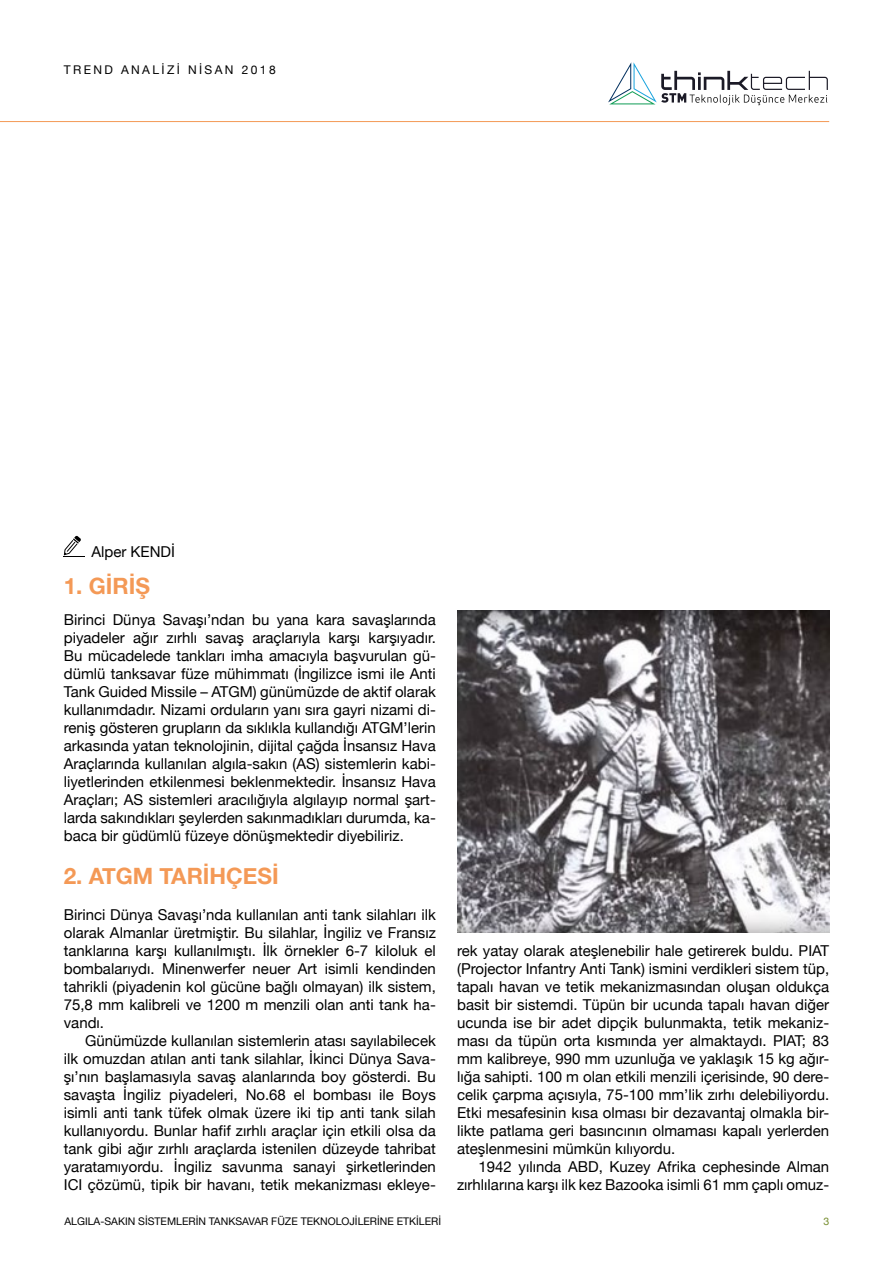
<style>
.page{position:relative;width:893px;height:1263px;background:#fff}
.page>*{position:absolute;margin:0;border:0;box-sizing:border-box;transform-origin:0 0}
.t1{font:700 22.5px "Helvetica Neue";color:#f49956}
.t2{font:15px/18px "Helvetica Neue";color:#000;text-align:justify}
.t3{font:12px "Helvetica Neue";letter-spacing:.2em;color:#000}
.t4{font:10.5px "Helvetica Neue";color:#000}
.t5{font:10.5px "Helvetica Neue";color:#768d2e}
</style>
<div class="page">
<hr style="left:0;top:121px;width:829px;height:1px;background:#f49956">
<svg style="left:608px;top:62px;width:220px;height:43px"></svg>
<svg style="left:64px;top:536px;width:21px;height:21px"></svg>
<img style="left:457px;top:610px;width:372px;height:323px">
<p class="t3" style="left:64px;top:61px;width:213px">TREND ANALİZİ NİSAN 2018</p>
<p class="t2" style="left:91px;top:543px;width:85px">Alper KENDİ</p>
<h1 class="t1" style="left:64px;top:568px;width:88px">1. GİRİŞ</h1>
<p class="t2" style="left:64px;top:611px;width:374px">Birinci Dünya Savaşı’ndan bu yana kara savaşlarında piyadeler ağır zırhlı savaş araçlarıyla karşı karşıyadır.<br>Bu mücadelede tankları imha amacıyla başvurulan gü&shy;dümlü tanksavar füze mühimmatı (İngilizce ismi ile Anti Tank Guided Missile – ATGM) günümüzde de aktif olarak kullanımdadır. Nizami orduların yanı sıra gayri nizami di&shy;reniş gösteren grupların da sıklıkla kullandığı ATGM’lerin arkasında yatan teknolojinin, dijital çağda İnsansız Hava Araçlarında kullanılan algıla-sakın (AS) sistemlerin kabi&shy;liyetlerinden etkilenmesi beklenmektedir. İnsansız Hava Araçları; AS sistemleri aracılığıyla algılayıp normal şart&shy;larda sakındıkları şeylerden sakınmadıkları durumda, ka&shy;baca bir güdümlü füzeye dönüşmektedir diyebiliriz.</p>
<h1 class="t1" style="left:64px;top:858px;width:216px">2. ATGM TARİHÇESİ</h1>
<p class="t2" style="left:64px;top:906px;width:374px">Birinci Dünya Savaşı’nda kullanılan anti tank silahları ilk olarak Almanlar üretmiştir. Bu silahlar, İngiliz ve Fransız tanklarına karşı kullanılmıştı. İlk örnekler 6-7 kiloluk el bombalarıydı. Minenwerfer neuer Art isimli kendinden tahrikli (piyadenin kol gücüne bağlı olmayan) ilk sistem, 75,8 mm kalibreli ve 1200 m menzili olan anti tank ha&shy;vandı.</p>
<p class="t2" style="left:64px;top:1032px;width:374px;text-indent:21px">Günümüzde kullanılan sistemlerin atası sayılabilecek ilk omuzdan atılan anti tank silahlar, İkinci Dünya Sava&shy;şı’nın başlamasıyla savaş alanlarında boy gösterdi. Bu savaşta İngiliz piyadeleri, No.68 el bombası ile Boys isimli anti tank tüfek olmak üzere iki tip anti tank silah kullanıyordu. Bunlar hafif zırhlı araçlar için etkili olsa da tank gibi ağır zırhlı araçlarda istenilen düzeyde tahribat yaratamıyordu. İngiliz savunma sanayi şirketlerinden ICI çözümü, tipik bir havanı, tetik mekanizması ekleye-</p>
<p class="t2" style="left:457px;top:942px;width:374px">rek yatay olarak ateşlenebilir hale getirerek buldu. PIAT (Projector Infantry Anti Tank) ismini verdikleri sistem tüp, tapalı havan ve tetik mekanizmasından oluşan oldukça basit bir sistemdi. Tüpün bir ucunda tapalı havan diğer ucunda ise bir adet dipçik bulunmakta, tetik mekaniz&shy;ması da tüpün orta kısmında yer almaktaydı. PIAT; 83 mm kalibreye, 990 mm uzunluğa ve yaklaşık 15 kg ağır&shy;lığa sahipti. 100 m olan etkili menzili içerisinde, 90 dere&shy;celik çarpma açısıyla, 75-100 mm’lik zırhı delebiliyordu.<br>Etki mesafesinin kısa olması bir dezavantaj olmakla bir&shy;likte patlama geri basıncının olmaması kapalı yerlerden ateşlenmesini mümkün kılıyordu.</p>
<p class="t2" style="left:457px;top:1158px;width:374px;text-align:right">1942 yılında ABD, Kuzey Afrika cephesinde Alman zırhlılarına karşı ilk kez Bazooka isimli 61 mm çaplı omuz-</p>
<p class="t4" style="left:64px;top:1214px;width:378px">ALGILA-SAKIN SİSTEMLERİN TANKSAVAR FÜZE TEKNOLOJİLERİNE ETKİLERİ</p>
<p class="t5" style="left:823px;top:1214px;width:7px">3</p>
</div>
